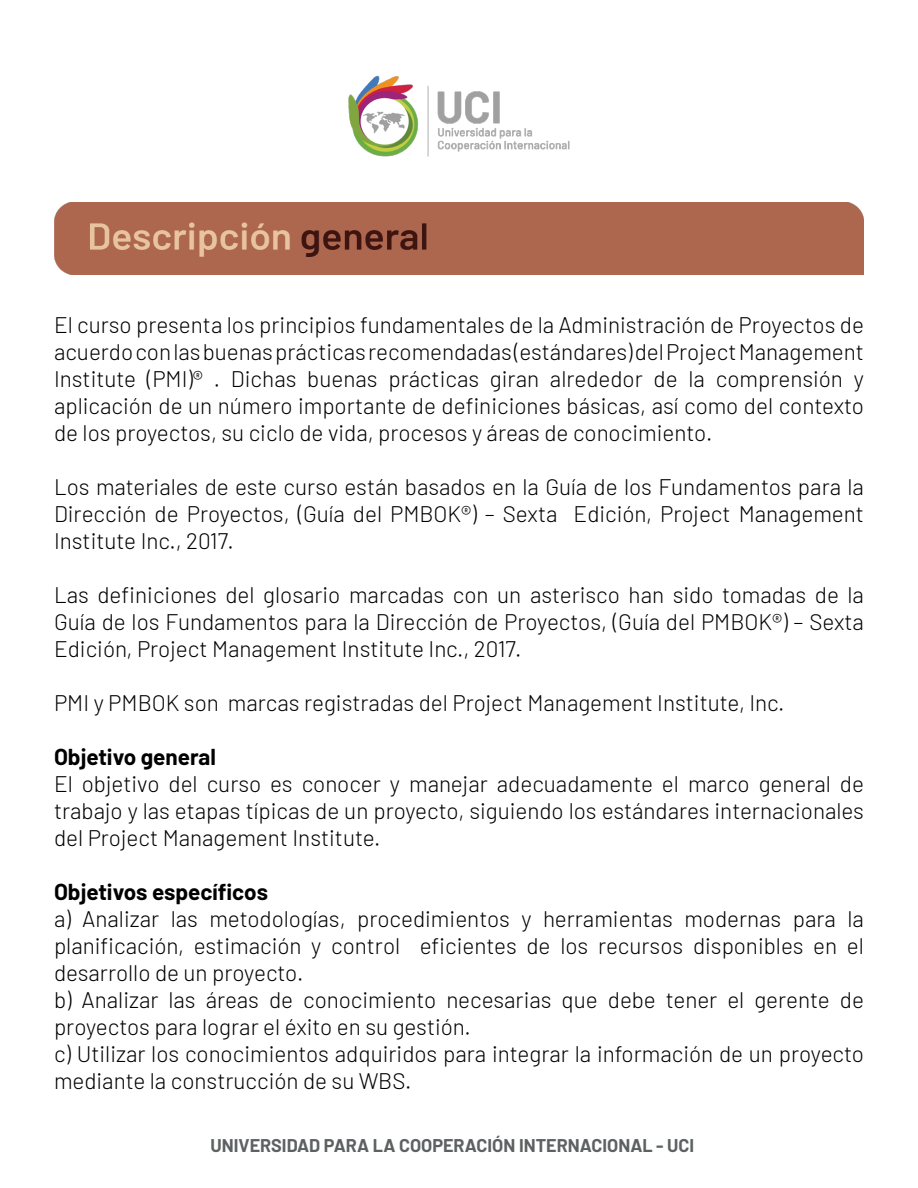
<style>
.page{position:relative;width:918px;height:1188px;background:#fff}
.page>*{position:absolute;margin:0;border:0;box-sizing:border-box;transform-origin:0 0}
.t1{font:300 22.5px/27px "Barlow";color:#000001;text-align:justify}
.t2{font:700 22.5px "Barlow";color:#000001}
.t3{font:700 18px "Barlow";color:#5d6161}
</style>
<div class="page">
<img style="left:348px;top:75px;width:222px;height:82px">
<img style="left:54px;top:202px;width:810px;height:72px">
<p class="t1" style="left:54px;top:310px;width:812px">El curso presenta los principios fundamentales de la Administración de Proyectos de acuerdo con las buenas prácticas recomendadas (estándares) del Project Management Institute (PMI)® . Dichas buenas prácticas giran alrededor de la comprensión y aplicación de un número importante de definiciones básicas, así como del contexto de los proyectos, su ciclo de vida, procesos y áreas de conocimiento.</p>
<p class="t1" style="left:54px;top:472px;width:812px">Los materiales de este curso están basados en la Guía de los Fundamentos para la Dirección de Proyectos, (Guía del PMBOK®) – Sexta Edición, Project Management Institute Inc., 2017.</p>
<p class="t1" style="left:54px;top:580px;width:812px">Las definiciones del glosario marcadas con un asterisco han sido tomadas de la Guía de los Fundamentos para la Dirección de Proyectos, (Guía del PMBOK®) – Sexta Edición, Project Management Institute Inc., 2017.</p>
<p class="t1" style="left:54px;top:688px;width:732px">PMI y PMBOK son marcas registradas del Project Management Institute, Inc.</p>
<p class="t2" style="left:54px;top:740px;width:163px">Objetivo general</p>
<p class="t1" style="left:54px;top:769px;width:812px">El objetivo del curso es conocer y manejar adecuadamente el marco general de trabajo y las etapas típicas de un proyecto, siguiendo los estándares internacionales del Project Management Institute.</p>
<p class="t2" style="left:54px;top:875px;width:216px">Objetivos específicos</p>
<p class="t1" style="left:54px;top:904px;width:812px">a) Analizar las metodologías, procedimientos y herramientas modernas para la planificación, estimación y control eficientes de los recursos disponibles en el desarrollo de un proyecto.</p>
<p class="t1" style="left:54px;top:985px;width:811px">b) Analizar las áreas de conocimiento necesarias que debe tener el gerente de proyectos para lograr el éxito en su gestión.</p>
<p class="t1" style="left:54px;top:1039px;width:812px">c) Utilizar los conocimientos adquiridos para integrar la información de un proyecto mediante la construcción de su WBS.</p>
<p class="t3" style="left:211px;top:1132px;width:485px">UNIVERSIDAD PARA LA COOPERACIÓN INTERNACIONAL - UCI</p>
</div>
